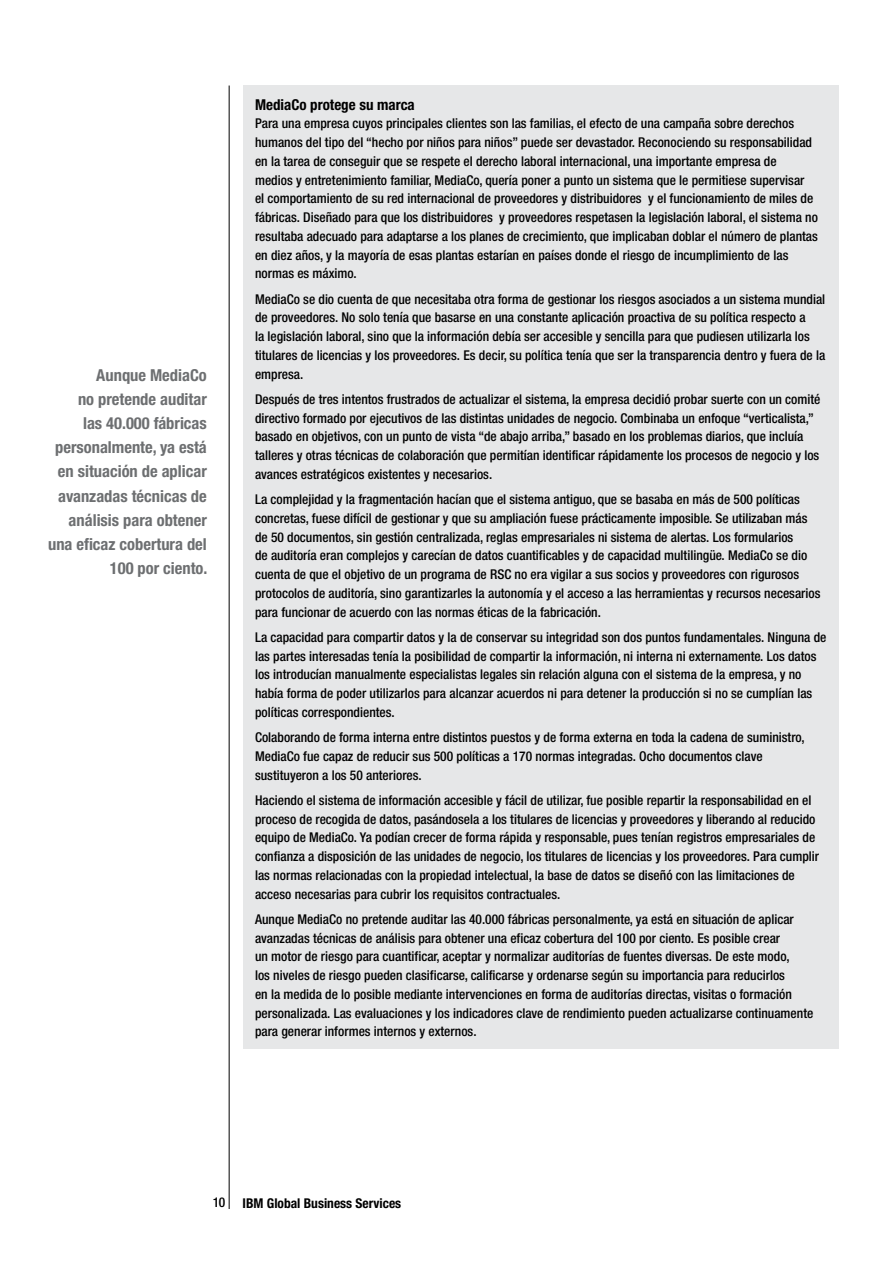
<style>
.page{position:relative;width:893px;height:1263px;background:#fff}
.page>*{position:absolute;margin:0;border:0;box-sizing:border-box;transform-origin:0 0}
.t1{font:700 condensed 16.5px/24px "Helvetica Neue LT Std";color:#6d6f71;text-align:right}
.t2{font:700 condensed 15px "Helvetica Neue LT Std";color:#000}
.t3{font:500 condensed 13.5px/18.8px "Helvetica Neue LT Std";color:#000}
.t4{font:700 condensed 13.5px "Helvetica Neue LT Std";color:#000}
</style>
<div class="page">
<div style="left:243px;top:86px;width:596px;height:963px;background:#e6e7e8"></div>
<hr style="left:229px;top:86px;width:1px;height:1123px;background:#000">
<p class="t1" style="left:48px;top:363px;width:161px">Aunque MediaCo<br>no pretende auditar<br>las 40.000 fábricas personalmente, ya está en situación de aplicar avanzadas técnicas de análisis para obtener una eficaz cobertura del<br>100 por ciento.</p>
<p class="t2" style="left:255px;top:95px;width:161px">MediaCo protege su marca</p>
<p class="t3" style="left:255px;top:114px;width:564px">Para una empresa cuyos principales clientes son las familias, el efecto de una campaña sobre derechos humanos del tipo del “hecho por niños para niños” puede ser devastador. Reconociendo su responsabilidad en la tarea de conseguir que se respete el derecho laboral internacional, una importante empresa de<br>medios y entretenimiento familiar, MediaCo, quería poner a punto un sistema que le permitiese supervisar<br>el comportamiento de su red internacional de proveedores y distribuidores y el funcionamiento de miles de fábricas. Diseñado para que los distribuidores y proveedores respetasen la legislación laboral, el sistema no resultaba adecuado para adaptarse a los planes de crecimiento, que implicaban doblar el número de plantas en diez años, y la mayoría de esas plantas estarían en países donde el riesgo de incumplimiento de las normas es máximo.</p>
<p class="t3" style="left:255px;top:289px;width:572px">MediaCo se dio cuenta de que necesitaba otra forma de gestionar los riesgos asociados a un sistema mundial de proveedores. No solo tenía que basarse en una constante aplicación proactiva de su política respecto a<br>la legislación laboral, sino que la información debía ser accesible y sencilla para que pudiesen utilizarla los titulares de licencias y los proveedores. Es decir, su política tenía que ser la transparencia dentro y fuera de la empresa.</p>
<p class="t3" style="left:255px;top:389px;width:567px">Después de tres intentos frustrados de actualizar el sistema, la empresa decidió probar suerte con un comité directivo formado por ejecutivos de las distintas unidades de negocio. Combinaba un enfoque “verticalista,” basado en objetivos, con un punto de vista “de abajo arriba,” basado en los problemas diarios, que incluía talleres y otras técnicas de colaboración que permitían identificar rápidamente los procesos de negocio y los avances estratégicos existentes y necesarios.</p>
<p class="t3" style="left:255px;top:490px;width:567px">La complejidad y la fragmentación hacían que el sistema antiguo, que se basaba en más de 500 políticas concretas, fuese difícil de gestionar y que su ampliación fuese prácticamente imposible. Se utilizaban más de 50 documentos, sin gestión centralizada, reglas empresariales ni sistema de alertas. Los formularios<br>de auditoría eran complejos y carecían de datos cuantificables y de capacidad multilingüe. MediaCo se dio cuenta de que el objetivo de un programa de RSC no era vigilar a sus socios y proveedores con rigurosos protocolos de auditoría, sino garantizarles la autonomía y el acceso a las herramientas y recursos necesarios para funcionar de acuerdo con las normas éticas de la fabricación.</p>
<p class="t3" style="left:255px;top:627px;width:573px">La capacidad para compartir datos y la de conservar su integridad son dos puntos fundamentales. Ninguna de las partes interesadas tenía la posibilidad de compartir la información, ni interna ni externamente. Los datos los introducían manualmente especialistas legales sin relación alguna con el sistema de la empresa, y no había forma de poder utilizarlos para alcanzar acuerdos ni para detener la producción si no se cumplían las políticas correspondientes.</p>
<p class="t3" style="left:255px;top:728px;width:551px">Colaborando de forma interna entre distintos puestos y de forma externa en toda la cadena de suministro,<br>MediaCo fue capaz de reducir sus 500 políticas a 170 normas integradas. Ocho documentos clave sustituyeron a los 50 anteriores.</p>
<p class="t3" style="left:255px;top:790px;width:566px">Haciendo el sistema de información accesible y fácil de utilizar, fue posible repartir la responsabilidad en el proceso de recogida de datos, pasándosela a los titulares de licencias y proveedores y liberando al reducido equipo de MediaCo. Ya podían crecer de forma rápida y responsable, pues tenían registros empresariales de confianza a disposición de las unidades de negocio, los titulares de licencias y los proveedores. Para cumplir las normas relacionadas con la propiedad intelectual, la base de datos se diseñó con las limitaciones de acceso necesarias para cubrir los requisitos contractuales.</p>
<p class="t3" style="left:255px;top:909px;width:560px">Aunque MediaCo no pretende auditar las 40.000 fábricas personalmente, ya está en situación de aplicar avanzadas técnicas de análisis para obtener una eficaz cobertura del 100 por ciento. Es posible crear<br>un motor de riesgo para cuantificar, aceptar y normalizar auditorías de fuentes diversas. De este modo,<br>los niveles de riesgo pueden clasificarse, calificarse y ordenarse según su importancia para reducirlos<br>en la medida de lo posible mediante intervenciones en forma de auditorías directas, visitas o formación personalizada. Las evaluaciones y los indicadores clave de rendimiento pueden actualizarse continuamente para generar informes internos y externos.</p>
<p class="t3" style="left:213px;top:1193px;width:14px">10</p>
<p class="t4" style="left:243px;top:1195px;width:160px">IBM Global Business Services</p>
</div>
